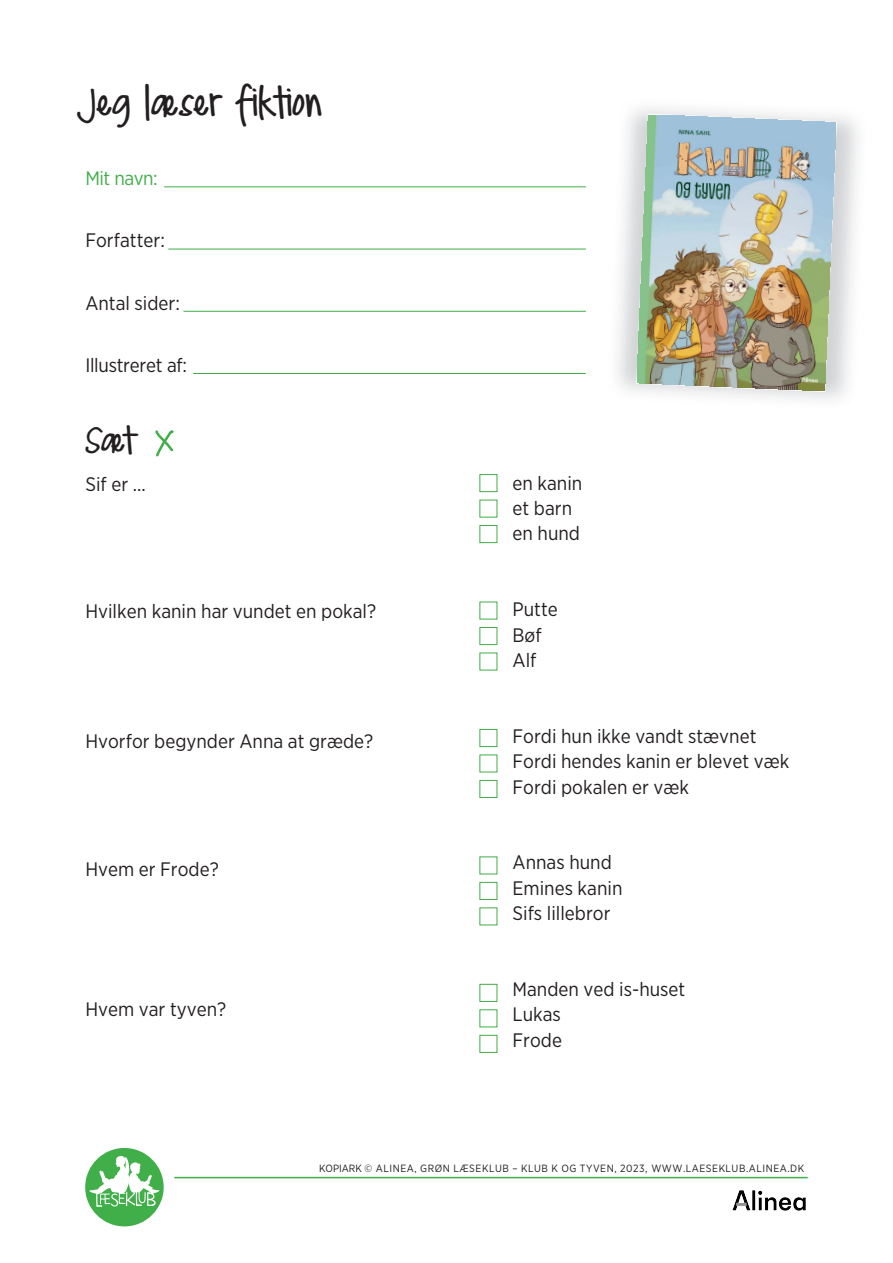
<style>
.page{position:relative;width:893px;height:1263px;background:#fff}
.page>*{position:absolute;margin:0;border:0;box-sizing:border-box;transform-origin:0 0}
.t1{font:300 24px "DJB Meand My Shadow";color:#231f20}
.t2{font:300 21px "DJB Meand My Shadow";color:#231f20}
.t3{font:19.5px/25.3px "Gotham Narrow";color:#231f20}
.t4{font:19.5px "Gotham Narrow";letter-spacing:-.025em;color:#40ae49}
.t5{font:10.5px "Gotham Narrow";letter-spacing:.05em;color:#231f20}
</style>
<div class="page">
<hr style="left:174px;top:1177px;width:634px;height:1px;background:#40ae49">
<div style="left:85px;top:1148px;width:79px;height:78px;background:#40ae49;border-radius:50%"></div>
<svg style="left:89px;top:1156px;width:70px;height:51px"></svg>
<hr style="left:164px;top:186px;width:422px;height:1px;background:#40ae49">
<hr style="left:168px;top:249px;width:418px;height:1px;background:#40ae49">
<hr style="left:183px;top:311px;width:403px;height:1px;background:#40ae49">
<hr style="left:193px;top:373px;width:393px;height:1px;background:#40ae49">
<svg style="left:155px;top:430px;width:19px;height:27px"></svg>
<svg style="left:479px;top:474px;width:19px;height:452px"></svg>
<svg style="left:479px;top:984px;width:19px;height:69px"></svg>
<img style="left:637px;top:115px;width:199px;height:276px">
<img style="left:732px;top:1190px;width:74px;height:20px">
<p class="t1" style="left:85px;top:94px;width:239px">Jeg læser fiktion</p>
<p class="t4" style="left:85px;top:171px;width:74px">Mit navn:</p>
<p class="t3" style="left:85px;top:229px;width:81px">Forfatter:</p>
<p class="t3" style="left:85px;top:291px;width:96px">Antal sider:</p>
<p class="t3" style="left:85px;top:353px;width:103px">Illustreret af:</p>
<p class="t2" style="left:85px;top:433px;width:51px">Sæt</p>
<p class="t3" style="left:85px;top:471px;width:62px">Sif er ...</p>
<p class="t3" style="left:85px;top:598px;width:292px">Hvilken kanin har vundet en pokal?</p>
<p class="t3" style="left:85px;top:728px;width:289px">Hvorfor begynder Anna at græde?</p>
<p class="t3" style="left:85px;top:856px;width:135px">Hvem er Frode?</p>
<p class="t3" style="left:85px;top:996px;width:142px">Hvem var tyven?</p>
<p class="t3" style="left:512px;top:470px;width:71px">en kanin et barn en hund</p>
<p class="t3" style="left:512px;top:596px;width:47px">Putte<br>Bøf<br>Alf</p>
<p class="t3" style="left:512px;top:723px;width:278px">Fordi hun ikke vandt stævnet<br>Fordi hendes kanin er blevet væk<br>Fordi pokalen er væk</p>
<p class="t3" style="left:512px;top:850px;width:111px">Annas hund<br>Emines kanin<br>Sifs lillebror</p>
<p class="t3" style="left:512px;top:976px;width:174px">Manden ved is-huset<br>Lukas<br>Frode</p>
<p class="t5" style="left:319px;top:1161px;width:487px">KOPIARK © ALINEA, GRØN LÆSEKLUB – KLUB K OG TYVEN, 2023, WWW.LAESEKLUB.ALINEA.DK</p>
</div>
